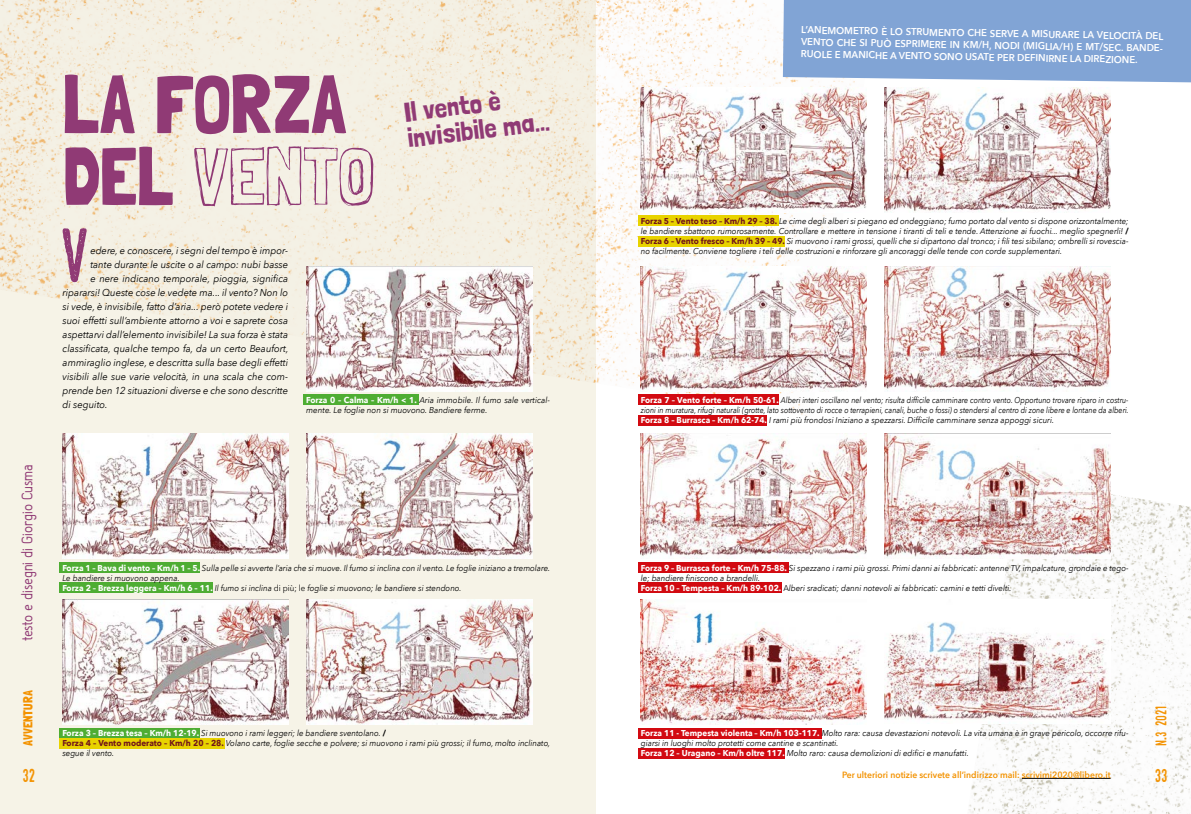
<style>
.page{position:relative;width:1191px;height:814px;background:#fff}
.page>*{position:absolute;margin:0;border:0;box-sizing:border-box;transform-origin:0 0}
.t1{font:82px "Londrina Sketche";letter-spacing:-.02em;color:#903a75}
.t2{font:82px "Londrina Solid";letter-spacing:-.015em;color:#903a75}
.t3{font:74.1px "Swistblnk Monthoers";color:#903a75}
.t4{font:27px "Londrina Solid";color:#903a75}
.t5{font:18px "Swistblnk Monthoers";color:#f39200}
.t6{font:16px "Hallo Sans";letter-spacing:-.01em;color:#903a75}
.t7{font:15px "Swistblnk Monthoers";color:#f39200}
.t8{font:13px "Londrina Solid";color:#f39200}
.t9{font:italic 10px "Avenir Next";color:#000;scale:.95 1}
.t10{font:600 10px/12px "Avenir Next";color:#fff;scale:.95 1}
.t11{font:600 9.1px "Avenir Next";color:#f39200;scale:.95 1}
.t12{font:italic 8.5px/10px "Avenir Next";color:#000;scale:.93 1}
.t13{font:italic 8.5px/10px "Avenir Next";color:#000;text-align:justify;scale:.84 1}
.t14{font:italic 8.5px/10px "Avenir Next";color:#000;scale:.95 1}
.s1{font-family:"Londrina Solid"}
.s2{font-weight:700;font-style:normal;color:#fff}
.s3{font-style:normal}
.s4{font-weight:700;font-style:normal}
.s5{font-weight:700;font-style:normal;color:#71151a}
</style>
<div class="page">
<img style="left:968px;top:481px;width:223px;height:333px">
<div style="left:0;top:0;width:595px;height:814px;background:#f6f3e7"></div>
<img style="left:0;top:0;width:867px;height:417px">
<img style="left:641px;top:266px;width:225px;height:125px">
<img style="left:884px;top:266px;width:226px;height:125px">
<img style="left:306px;top:266px;width:226px;height:125px">
<img style="left:641px;top:88px;width:225px;height:124px">
<img style="left:884px;top:88px;width:226px;height:124px">
<img style="left:641px;top:434px;width:225px;height:124px">
<img style="left:62px;top:434px;width:226px;height:124px">
<img style="left:884px;top:434px;width:226px;height:124px">
<img style="left:306px;top:434px;width:226px;height:124px">
<img style="left:641px;top:599px;width:225px;height:125px">
<img style="left:62px;top:599px;width:226px;height:125px">
<img style="left:884px;top:599px;width:226px;height:125px">
<img style="left:306px;top:599px;width:226px;height:125px">
<hr style="left:1022px;top:778px;width:88px;height:1px;background:#000">
<div style="left:783px;top:0;width:408px;height:82px;background:#81a4d5"></div>
<div style="left:60px;top:562px;width:140px;height:11px;background:#4ead33"></div>
<div style="left:303px;top:394px;width:116px;height:11px;background:#4ead33"></div>
<div style="left:60px;top:581px;width:153px;height:11px;background:#4ead33"></div>
<div style="left:60px;top:727px;width:140px;height:11px;background:#4ead33"></div>
<div style="left:60px;top:738px;width:165px;height:11px;background:#e8d300"></div>
<div style="left:638px;top:215px;width:140px;height:11px;background:#e8d300"></div>
<div style="left:638px;top:236px;width:147px;height:11px;background:#e8d300"></div>
<div style="left:638px;top:394px;width:140px;height:11px;background:#d20a11"></div>
<div style="left:638px;top:562px;width:150px;height:11px;background:#d20a11"></div>
<div style="left:637px;top:581px;width:144px;height:11px;background:#d20a11"></div>
<div style="left:638px;top:727px;width:183px;height:11px;background:#d20a11"></div>
<div style="left:637px;top:748px;width:147px;height:11px;background:#d20a11"></div>
<div style="left:637px;top:414px;width:129px;height:11px;background:#d20a11"></div>
<h3 class="t6" style="left:19px;top:641px;width:179px;rotate:-90deg">testo e disegni di Giorgio Cusma</h3>
<h3 class="t8" style="left:20px;top:746px;width:57px;rotate:-90deg">AVVENTURA</h3>
<h3 class="t5" style="left:23px;top:764px;width:14px">32</h3>
<h1 class="t2" style="left:62px;top:56px;width:286px">LA FORZA</h1>
<h3 class="t4" style="left:402px;top:96px;width:98px;rotate:-7deg">Il vento è</h3>
<h3 class="t4" style="left:406px;top:122px;width:144px;rotate:-7deg">invisibile ma...</h3>
<h1 class="t1" style="left:62px;top:128px;width:315px"><span class="s1">DEL</span> VENTO</h1>
<h2 class="t3" style="left:59px;top:210px;width:33px">v</h2>
<p class="t9" style="left:90px;top:242px;width:210px">edere, e conoscere, i segni del tempo è impor-</p>
<p class="t9" style="left:90px;top:256px;width:210px">tante durante le uscite o al campo: nubi basse</p>
<p class="t9" style="left:90px;top:270px;width:210px">e nere indicano temporale, pioggia, significa</p>
<p class="t9" style="left:63px;top:284px;width:239px">ripararsi! Queste cose le vedete ma... il vento? Non lo</p>
<p class="t9" style="left:63px;top:298px;width:239px">si vede, è invisibile, fatto d’aria... però potete vedere i</p>
<p class="t9" style="left:63px;top:312px;width:239px">suoi effetti sull’ambiente attorno a voi e saprete cosa</p>
<p class="t9" style="left:63px;top:326px;width:239px">aspettarvi dall’elemento invisibile! La sua forza è stata</p>
<p class="t9" style="left:63px;top:340px;width:239px">classificata, qualche tempo fa, da un certo Beaufort,</p>
<p class="t9" style="left:63px;top:354px;width:239px">ammiraglio inglese, e descritta sulla base degli effetti</p>
<p class="t9" style="left:63px;top:368px;width:239px">visibili alle sue varie velocità, in una scala che com-</p>
<p class="t9" style="left:63px;top:382px;width:239px">prende ben 12 situazioni diverse e che sono descritte</p>
<p class="t9" style="left:63px;top:396px;width:49px">di seguito.</p>
<p class="t14" style="left:306px;top:394px;width:258px"><span class="s2">Forza 0 – Calma – Km/h &lt; 1.</span> Aria immobile. Il fumo sale vertical&shy;mente. Le foglie non si muovono. Bandiere ferme.</p>
<p class="t12" style="left:62px;top:562px;width:526px"><span class="s2">Forza 1 – Bava di vento – Km/h 1 – 5.</span> Sulla pelle si avverte l’aria che si muove. Il fumo si inclina con il vento. Le foglie iniziano a tremolare.<br>Le bandiere si muovono appena.<br><span class="s2">Forza 2 – Brezza leggera – Km/h 6 – 11.</span> Il fumo si inclina <span class="s3">di più; le</span> foglie si muovono; le bandiere si stendono.</p>
<p class="t12" style="left:62px;top:727px;width:526px"><span class="s2">Forza 3 – Brezza tesa – Km/h 12-19.</span> Si muovono i rami leggeri; le bandiere sventolano. <span class="s4">/<br></span><span class="s5">Forza 4 – Vento moderato – Km/h 20 – 28.</span> Volano carte, foglie secche e polvere; si muovono i rami più grossi; il fumo, molto inclinato, segue il vento.</p>
<p class="t10" style="left:801px;top:24px;width:384px;rotate:1deg">L’ANEMOMETRO È LO STRUMENTO CHE SERVE A MISURARE LA VELOCITÀ DEL<br>VENTO CHE SI PUÒ ESPRIMERE IN KM/H, NODI (MIGLIA/H) E MT/SEC. BANDE-<br>RUOLE E MANICHE A VENTO SONO USATE PER DEFINIRNE LA DIREZIONE.</p>
<p class="t12" style="left:641px;top:216px;width:526px;text-align:justify"><span class="s5">Forza 5 – Vento teso – Km/h 29 – 38.</span> Le cime degli alberi si piegano ed ondeggiano; fumo portato dal vento si dispone orizzontalmente; le bandiere sbattono rumorosamente. Controllare e mettere in tensione i tiranti di teli e tende. Attenzione ai fuochi... meglio spegnerli! <span class="s4">/ </span><span class="s5">Forza 6 – Vento fresco – Km/h 39 – 49.</span> Si muovono i rami grossi, quelli che si dipartono dal tronco; i fili tesi sibilano; ombrelli si rovescia&shy;no facilmente. Conviene togliere i teli delle costruzioni e rinforzare gli ancoraggi delle tende con corde supplementari.</p>
<p class="t13" style="left:641px;top:394px;width:582px"><span class="s2">Forza 7 – Vento forte – Km/h 50-61.</span> Alberi interi oscillano nel vento; risulta difficile camminare contro vento. Opportuno trovare riparo in costru&shy;zioni in muratura, rifugi naturali (grotte, lato sottovento di rocce o terrapieni, canali, buche o fossi) o stendersi al centro di zone libere e lontane da alberi.<br><span class="s2">Forza 8 – Burrasca – Km/h 62-74.</span> I rami più frondosi Iniziano a spezzarsi. Difficile camminare senza appoggi sicuri.</p>
<p class="t12" style="left:641px;top:562px;width:526px"><span class="s2">Forza 9 – Burrasca forte – Km/h 75-88.</span> Si spezzano i rami più grossi. Primi danni ai fabbricati: antenne TV, impalcature, grondaie e tego&shy;le; bandiere finiscono a brandelli.<br><span class="s2">Forza 10 – Tempesta – Km/h 89-102.</span> <span class="s3">A</span>lberi sradicati; danni notevoli ai fabbricati: camini e tetti divelti.</p>
<p class="t12" style="left:641px;top:727px;width:526px"><span class="s2">Forza 11 - Tempesta violenta – Km/h 103-117.</span> Molto rara: causa devastazioni notevoli. La vita umana è in grave pericolo, occorre rifu&shy;giarsi in luoghi molto protetti come cantine e scantinati.<br><span class="s2">Forza 12 – Uragano – Km/h oltre 117.</span> Molto raro: causa demolizioni di edifici e manufatti<span class="s3">.</span></p>
<p class="t11" style="left:842px;top:766px;width:284px">Per ulteriori notizie scrivete all’indirizzo mail: scrivimi2020@libero.it</p>
<h3 class="t7" style="left:1151px;top:746px;width:42px;rotate:-90deg">n<span class="s1">.</span>3 2021</h3>
<h3 class="t5" style="left:1154px;top:764px;width:14px">33</h3>
</div>
